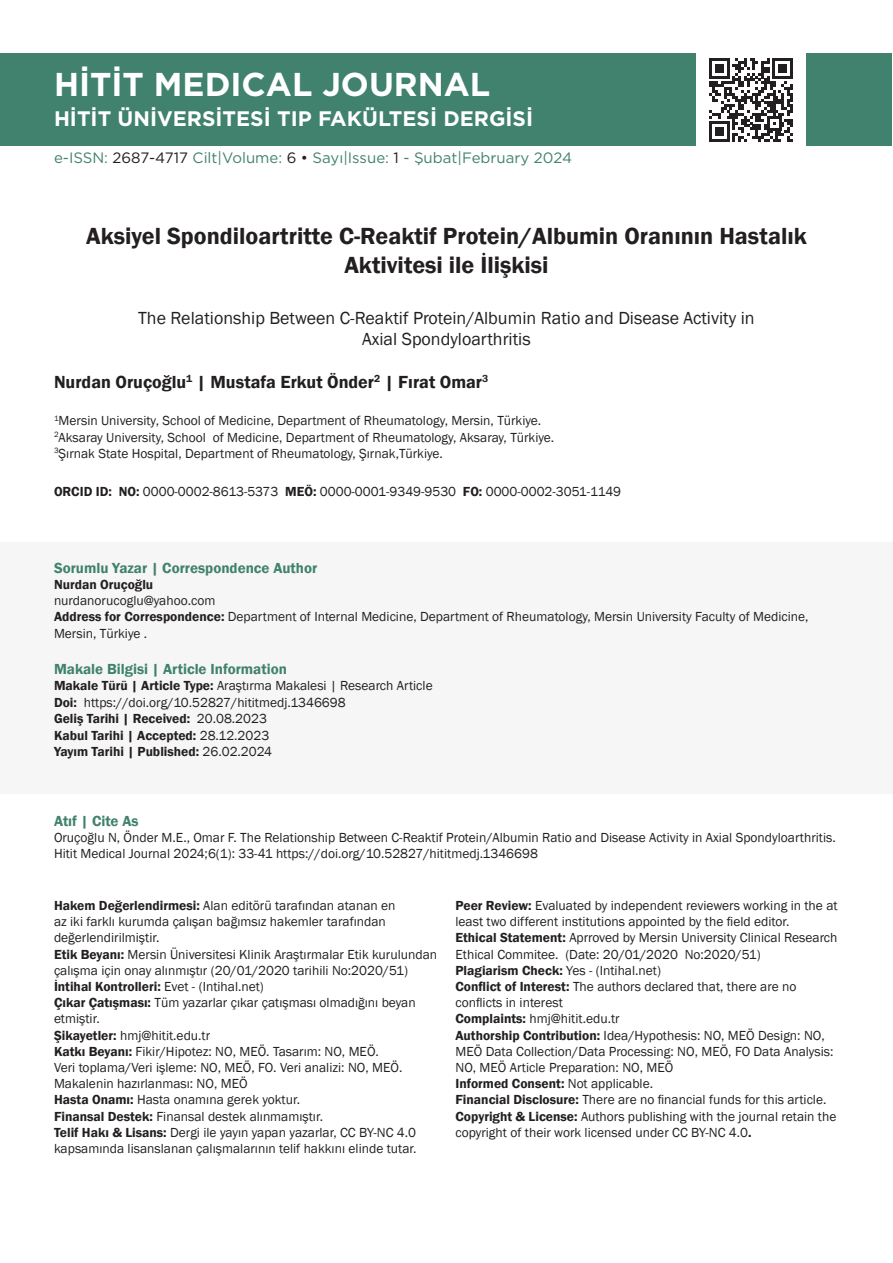
<style>
.page{position:relative;width:893px;height:1263px;background:#fff}
.page>*{position:absolute;margin:0;border:0;box-sizing:border-box;transform-origin:0 0}
.t1{font:33px "Gotham Bold TR";color:#fff}
.t2{font:600 24px/28.8px "Franklin Gothic";color:#231f20;text-align:center}
.t3{font:21px "Gotham Bold TR";color:#fff}
.t4{font:18px/21.6px "Franklin Gothic";color:#231f20;text-align:center}
.t5{font:600 18px "Franklin Gothic";color:#231f20}
.t6{font:600 15px "Franklin Gothic";color:#40826d}
.t7{font:15px "Gotham Book TR";color:#40826d}
.t8{font:13.5px/16.2px "Franklin Gothic";color:#231f20}
.t9{font:600 13.5px "Franklin Gothic";color:#231f20}
.s1{color:#231f20}
.s2{font-weight:600}
.s3{font-weight:400}
</style>
<div class="page">
<div style="left:1px;top:54px;width:891px;height:92px;background:#40826d"></div>
<div style="left:0;top:542px;width:893px;height:252px;background:#f6f6f6"></div>
<div style="left:696px;top:45px;width:109px;height:109px;background:#fff"></div>
<svg style="left:709px;top:58px;width:84px;height:84px"></svg>
<p class="t1" style="left:54px;top:66px;width:438px">HİTİT MEDICAL JOURNAL</p>
<p class="t3" style="left:54px;top:107px;width:481px">HİTİT ÜNİVERSİTESİ TIP FAKÜLTESİ DERGİSİ</p>
<p class="t7" style="left:54px;top:150px;width:520px">e-ISSN: <span class="s1">2687-4717</span> Cilt|Volume: <span class="s1">6 •</span> Sayı|Issue: <span class="s1">1</span> - Şubat|February 2024</p>
<p class="t2" style="left:86px;top:222px;width:722px">Aksiyel Spondiloartritte C-Reaktif Protein/Albumin Oranının Hastalık<br>Aktivitesi ile İlişkisi</p>
<p class="t4" style="left:138px;top:307px;width:618px">The Relationship Between C-Reaktif Protein/Albumin Ratio and Disease Activity in<br>Axial Spondyloarthritis</p>
<p class="t5" style="left:54px;top:370px;width:436px">Nurdan Oruçoğlu<sup>1</sup> | Mustafa Erkut Önder<sup>2</sup> | Fırat Omar<sup>3</sup></p>
<p class="t8" style="left:54px;top:413px;width:489px"><sup>1</sup>Mersin University, School of Medicine, Department of Rheumatology, Mersin, Türkiye.</p>
<p class="t8" style="left:54px;top:429px;width:502px"><sup>2</sup>Aksaray University, School of Medicine, Department of Rheumatology, Aksaray, Türkiye.</p>
<p class="t8" style="left:54px;top:445px;width:390px"><sup>3</sup>Şırnak State Hospital, Department of Rheumatology, Şırnak,Türkiye.</p>
<p class="t8" style="left:54px;top:483px;width:569px"><span class="s2">ORCID ID: NO:</span> 0000-0002-8613-5373 <span class="s2">MEÖ:</span> 0000-0001-9349-9530 <span class="s2">FO:</span> 0000-0002-3051-1149</p>
<p class="t6" style="left:54px;top:559px;width:265px">Sorumlu Yazar | Correspondence Author</p>
<p class="t9" style="left:54px;top:576px;width:101px">Nurdan Oruçoğlu</p>
<p class="t8" style="left:54px;top:593px;width:163px">nurdanorucoglu@yahoo.com</p>
<p class="t8" style="left:54px;top:609px;width:756px"><span class="s2">Address for Correspondence:</span> Department of Internal Medicine, Department of Rheumatology, Mersin University Faculty of Medicine,<br>Mersin, Türkiye .</p>
<p class="t6" style="left:54px;top:659px;width:234px">Makale Bilgisi | Article Information</p>
<p class="t8" style="left:54px;top:678px;width:380px"><span class="s2">Makale Türü | Article Type:</span> Araştırma Makalesi | Research Article</p>
<p class="t8" style="left:54px;top:694px;width:293px"><span class="s2">Doi:</span> https://doi.org/10.52827/hititmedj.1346698</p>
<p class="t9" style="left:54px;top:710px;width:214px">Geliş Tarihi | Received: <span class="s3">20.08.2023</span></p>
<p class="t9" style="left:54px;top:727px;width:217px">Kabul Tarihi | Accepted: <span class="s3">28.12.2023</span></p>
<p class="t9" style="left:54px;top:743px;width:220px">Yayım Tarihi | Published: <span class="s3">26.02.2024</span></p>
<p class="t6" style="left:54px;top:811px;width:86px">Atıf | Cite As</p>
<p class="t8" style="left:54px;top:830px;width:783px">Oruçoğlu N, Önder M.E., Omar F. The Relationship Between C-Reaktif Protein/Albumin Ratio and Disease Activity in Axial Spondyloarthritis.<br>Hitit Medical Journal 2024;6(1): 33-41 https://doi.org/10.52827/hititmedj.1346698</p>
<p class="t8" style="left:54px;top:898px;width:343px"><span class="s2">Hakem Değerlendirmesi:</span> Alan editörü tarafından atanan en az iki farklı kurumda çalışan bağımsız hakemler tarafından değerlendirilmiştir.</p>
<p class="t8" style="left:54px;top:946px;width:385px"><span class="s2">Etik Beyanı:</span> Mersin Üniversitesi Klinik Araştırmalar Etik kurulundan çalışma için onay alınmıştır (20/01/2020 tarihili No:2020/51)</p>
<p class="t9" style="left:54px;top:978px;width:211px">İntihal Kontrolleri: <span class="s3">Evet - (Intihal.net)</span></p>
<p class="t8" style="left:54px;top:995px;width:363px"><span class="s2">Çıkar Çatışması:</span> Tüm yazarlar çıkar çatışması olmadığını beyan etmiştir.</p>
<p class="t8" style="left:54px;top:1027px;width:158px"><span class="s2">Şikayetler:</span> hmj@hitit.edu.tr</p>
<p class="t8" style="left:54px;top:1043px;width:350px"><span class="s2">Katkı Beyanı:</span> Fikir/Hipotez: NO, MEÖ. Tasarım: NO, MEÖ.<br>Veri toplama/Veri işleme: NO, MEÖ, FO. Veri analizi: NO, MEÖ.<br>Makalenin hazırlanması: NO, MEÖ</p>
<p class="t8" style="left:54px;top:1092px;width:248px"><span class="s2">Hasta Onamı:</span> Hasta onamına gerek yoktur.</p>
<p class="t8" style="left:54px;top:1108px;width:271px"><span class="s2">Finansal Destek:</span> Finansal destek alınmamıştır.</p>
<p class="t8" style="left:54px;top:1124px;width:364px"><span class="s2">Telif Hakı &amp; Lisans:</span> Dergi ile yayın yapan yazarlar, CC BY-NC 4.0 kapsamında lisanslanan çalışmalarının telif hakkını elinde tutar.</p>
<p class="t8" style="left:455px;top:898px;width:384px"><span class="s2">Peer Review:</span> Evaluated by independent reviewers working in the at least two different institutions appointed by the field editor.</p>
<p class="t8" style="left:455px;top:930px;width:384px"><span class="s2">Ethical Statement:</span> Aprroved by Mersin University Clinical Research<br>Ethical Commitee. (Date: 20/01/2020 No:2020/51)</p>
<p class="t8" style="left:455px;top:962px;width:207px"><span class="s2">Plagiarism Check:</span> Yes - (Intihal.net)</p>
<p class="t8" style="left:455px;top:979px;width:343px"><span class="s2">Conflict of Interest:</span> The authors declared that, there are no conflicts in interest</p>
<p class="t8" style="left:455px;top:1011px;width:166px"><span class="s2">Complaints:</span> hmj@hitit.edu.tr</p>
<p class="t8" style="left:455px;top:1027px;width:380px"><span class="s2">Authorship Contribution:</span> Idea/Hypothesis: NO, MEÖ Design: NO,<br>MEÖ Data Collection/Data Processing: NO, MEÖ, FO Data Analysis:<br>NO, MEÖ Article Preparation: NO, MEÖ</p>
<p class="t9" style="left:455px;top:1075px;width:199px">Informed Consent: <span class="s3">Not applicable.</span></p>
<p class="t8" style="left:455px;top:1092px;width:372px"><span class="s2">Financial Disclosure:</span> There are no financial funds for this article.</p>
<p class="t8" style="left:455px;top:1108px;width:382px"><span class="s2">Copyright &amp; License:</span> Authors publishing with the journal retain the copyright of their work licensed under CC BY-NC 4.0<span class="s2">.</span></p>
</div>
